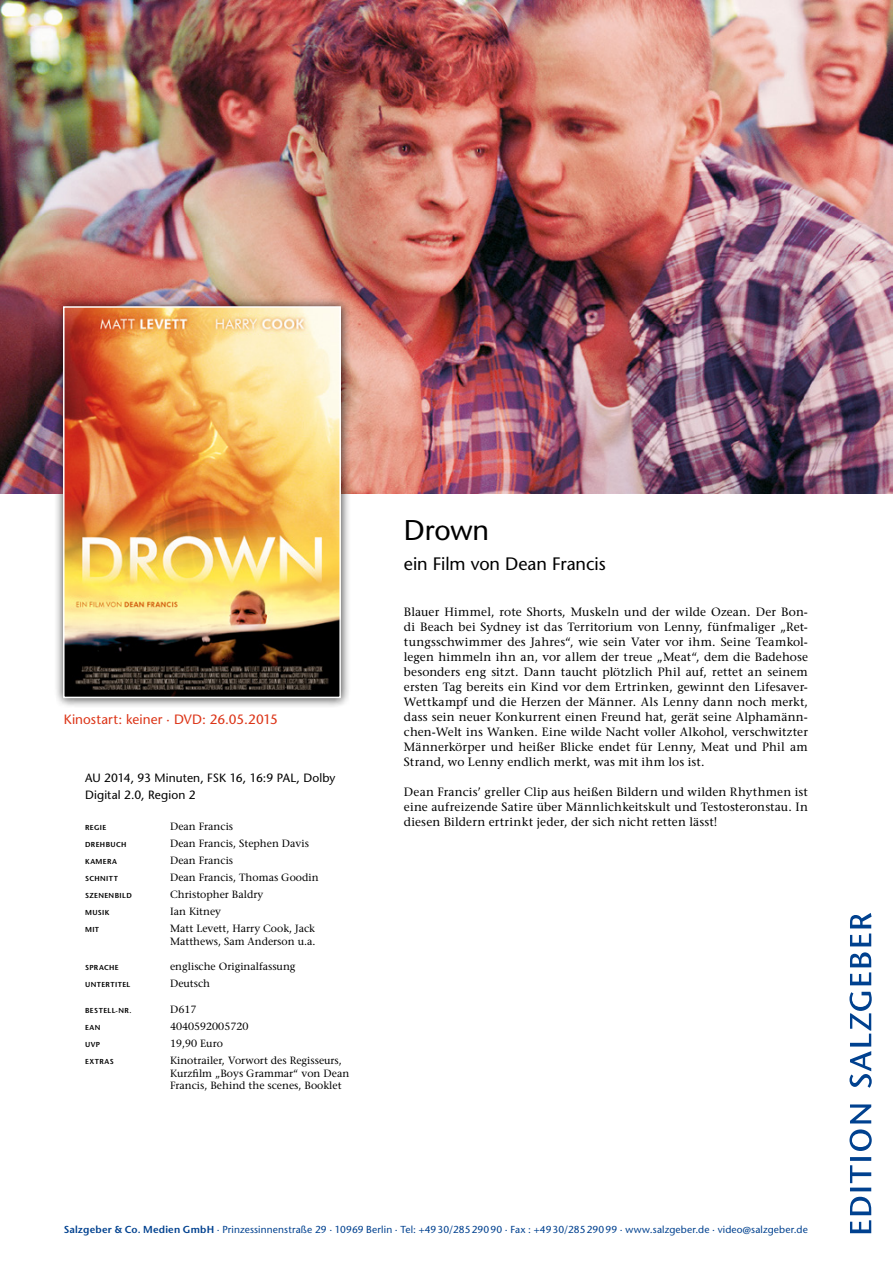
<style>
.page{position:relative;width:893px;height:1263px;background:#fff}
.page>*{position:absolute;margin:0;border:0;box-sizing:border-box;transform-origin:0 0}
.t1{font:500 28.5px "Stone Sans Std";letter-spacing:-.005em;color:#000}
.t2{font:500 18px "Stone Sans Std";letter-spacing:-.01em;color:#000}
.t3{font:500 13.5px "Stone Sans Std";letter-spacing:.005em;color:#dc3417}
.t4{font:12px/15px "Stone Serif LT";letter-spacing:.015em;color:#000;text-align:justify}
.t5{font:500 12px/17px "Stone Sans Std";letter-spacing:.01em;color:#000}
.t6{font:10.5px/12.8px "Stone Serif LT";color:#000}
.t7{font:500 10.2px "Stone Sans Std";letter-spacing:.015em;color:#00418f}
.t8{font:600 7.2px "Stone Sans Std";letter-spacing:.055em;color:#000}
.s1{font-weight:600}
</style>
<div class="page">
<img style="left:0;top:0;width:893px;height:493px">
<div style="left:53px;top:296px;width:298px;height:412px;background:#000;opacity:.75"></div>
<img style="left:66px;top:309px;width:272px;height:386px">
<div style="left:63px;top:306px;width:278px;height:392px;border:2px solid #fff"></div>
<svg style="left:849px;top:913px;width:23px;height:320px"></svg>
<p class="t3" style="left:64px;top:712px;width:216px">Kinostart: keiner · DVD: 26.05.2015</p>
<p class="t5" style="left:85px;top:770px;width:252px">AU 2014, 93 Minuten, FSK 16, 16:9 PAL, Dolby<br>Digital 2.0, Region 2</p>
<p class="t8" style="left:85px;top:823px;width:23px">REGIE</p>
<p class="t6" style="left:170px;top:820px;width:65px">Dean Francis</p>
<p class="t8" style="left:85px;top:840px;width:43px">DREHBUCH</p>
<p class="t6" style="left:170px;top:837px;width:140px">Dean Francis, Stephen Davis</p>
<p class="t8" style="left:85px;top:857px;width:33px">KAMERA</p>
<p class="t6" style="left:170px;top:854px;width:65px">Dean Francis</p>
<p class="t8" style="left:85px;top:874px;width:35px">SCHNITT</p>
<p class="t6" style="left:170px;top:871px;width:150px">Dean Francis, Thomas Goodin</p>
<p class="t8" style="left:85px;top:891px;width:48px">SZENENBILD</p>
<p class="t6" style="left:170px;top:888px;width:95px">Christopher Baldry</p>
<p class="t8" style="left:85px;top:908px;width:26px">MUSIK</p>
<p class="t6" style="left:170px;top:905px;width:53px">Ian Kitney</p>
<p class="t8" style="left:85px;top:925px;width:16px">MIT</p>
<p class="t6" style="left:170px;top:922px;width:147px">Matt Levett, Harry Cook, Jack<br>Matthews, Sam Anderson u.a.</p>
<p class="t8" style="left:85px;top:963px;width:35px">SPRACHE</p>
<p class="t6" style="left:170px;top:960px;width:127px">englische Originalfassung</p>
<p class="t8" style="left:85px;top:980px;width:47px">UNTERTITEL</p>
<p class="t6" style="left:170px;top:977px;width:42px">Deutsch</p>
<p class="t8" style="left:85px;top:1006px;width:48px">BESTELL-NR.</p>
<p class="t6" style="left:170px;top:1003px;width:28px">D617</p>
<p class="t8" style="left:85px;top:1023px;width:17px">EAN</p>
<p class="t6" style="left:170px;top:1020px;width:80px">4040592005720</p>
<p class="t8" style="left:85px;top:1040px;width:17px">UVP</p>
<p class="t6" style="left:170px;top:1037px;width:54px">19,90 Euro</p>
<p class="t8" style="left:85px;top:1057px;width:30px">EXTRAS</p>
<p class="t6" style="left:170px;top:1054px;width:181px">Kinotrailer, Vorwort des Regisseurs,<br>Kurzfilm „Boys Grammar“ von Dean<br>Francis, Behind the scenes, Booklet</p>
<h1 class="t1" style="left:404px;top:513px;width:87px">Drown</h1>
<h2 class="t2" style="left:404px;top:553px;width:203px">ein Film von Dean Francis</h2>
<p class="t4" style="left:404px;top:604px;width:405px">Blauer Himmel, rote Shorts, Muskeln und der wilde Ozean. Der Bon&shy;di Beach bei Sydney ist das Territorium von Lenny, fünfmaliger „Ret&shy;tungsschwimmer des Jahres“, wie sein Vater vor ihm. Seine Teamkol&shy;legen himmeln ihn an, vor allem der treue „Meat“, dem die Badehose besonders eng sitzt. Dann taucht plötzlich Phil auf, rettet an seinem ersten Tag bereits ein Kind vor dem Ertrinken, gewinnt den Lifesaver-Wettkampf und die Herzen der Männer. Als Lenny dann noch merkt, dass sein neuer Konkurrent einen Freund hat, gerät seine Alphamänn&shy;chen-Welt ins Wanken. Eine wilde Nacht voller Alkohol, verschwitzter Männerkörper und heißer Blicke endet für Lenny, Meat und Phil am Strand, wo Lenny endlich merkt, was mit ihm los ist.</p>
<p class="t4" style="left:404px;top:784px;width:405px">Dean Francis’ greller Clip aus heißen Bildern und wilden Rhythmen ist eine aufreizende Satire über Männlichkeitskult und Testosteronstau. In diesen Bildern ertrinkt jeder, der sich nicht retten lässt!</p>
<p class="t7" style="left:64px;top:1223px;width:746px"><span class="s1">Salzgeber &amp; Co. Medien GmbH</span> · Prinzessinnenstraße 29 · 10969 Berlin · Tel: +4930/28529090 · Fax : +4930/28529099 · www.salzgeber.de · video@salzgeber.de</p>
</div>
